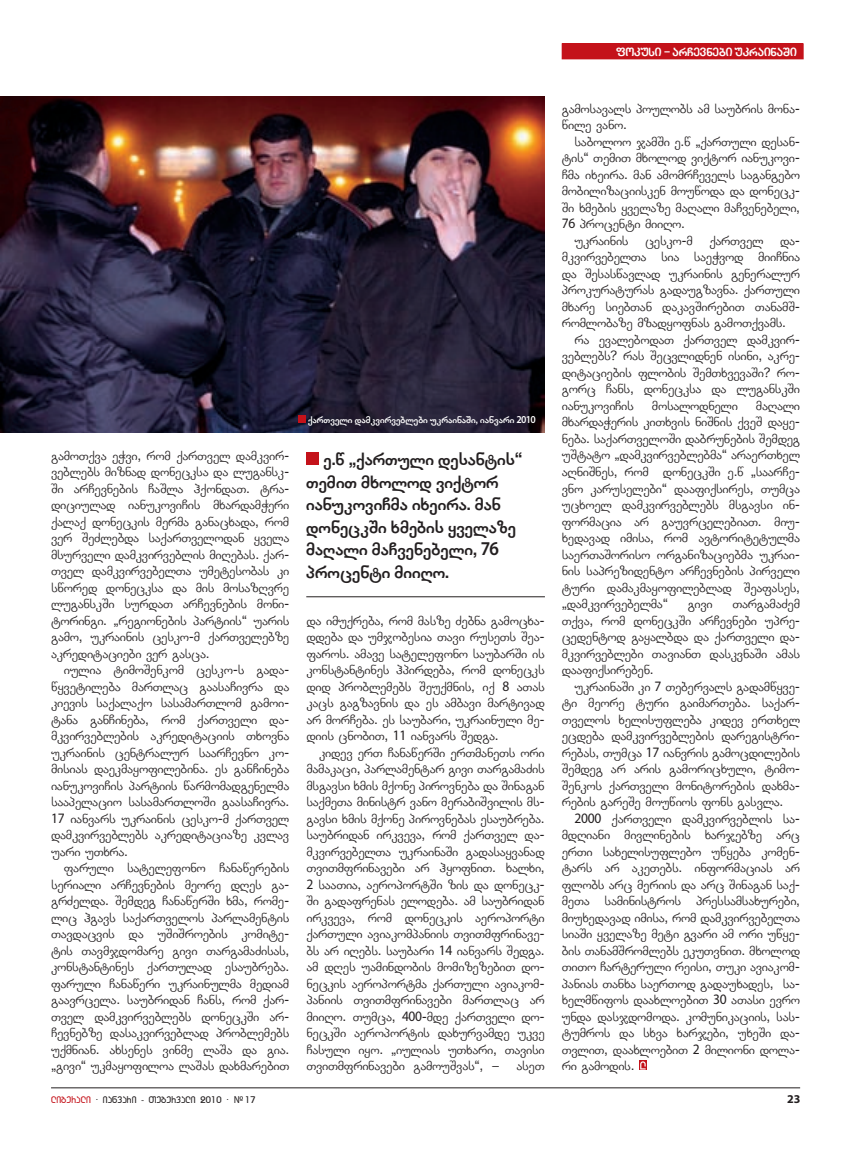
<style>
.page{position:relative;width:864px;height:1153px;background:#fff}
.page>*{position:absolute;margin:0;border:0;box-sizing:border-box;transform-origin:0 0}
.t1{font:700 18px/22.5px "A Kolkhety N";color:#231f20}
.t2{font:13.5px/16.5px "A Kolkhety N";letter-spacing:-.025em;color:#231f20;text-align:justify}
.t3{font:700 12px "A Kolkhety M";letter-spacing:-.01em;color:#fff}
.t4{font:700 12px "Myriad Pro";color:#231f20}
.t5{font:10.5px "Bauhaus Mtavruli Thin A";color:#231f20}
.t6{font:10.5px "Bauhaus Mtavruli Thin A";color:#c4121a}
.t7{font:700 9.75px "A Kolkhety N";color:#fff}
.s1{font-family:"Myriad Pro"}
</style>
<div class="page">
<img style="left:0;top:96px;width:544px;height:336px">
<svg style="left:639px;top:1060px;width:7px;height:10px"></svg>
<svg style="left:640px;top:1061px;width:5px;height:8px"></svg>
<div style="left:306px;top:452px;width:13px;height:13px;background:#c4121a"></div>
<hr style="left:306px;top:596px;width:238px;height:1px;background:#231f20">
<div style="left:562px;top:44px;width:240px;height:15px;background:#c4121a"></div>
<div style="left:561px;top:43px;width:242px;height:16px;border:1px solid #c4121a"></div>
<div style="left:298px;top:416px;width:8px;height:7px;background:#c4121a"></div>
<hr style="left:51px;top:1087px;width:748px;height:1px;background:#231f20">
<p class="t3" style="left:615px;top:47px;width:182px">FOKUSI - ARCEVNEBI UKRAINASI</p>
<p class="t2" style="left:51px;top:448px;width:240px">GAMOTQVA EWVI, ROM QARTVEL DAMKVIR-VEBLEBS MIZNAD DONECKSA DA LUGANSK-SI ARCEVNEBIS CASLA HQONDAT. TRA-DICIULAD IANUKOVICIS MXARDAMWERI QALAQ DONECKIS MERMA GANACXADA, ROM VER SEZLEBDA SAQARTVELODAN YVELA MSURVELI DAMKVIRVEBLIS MIREBAS. QAR-TVEL DAMKVIRVEBELTA UMETESOBAS KI SWORED DONECKSA DA MIS MOSAZRVRE LUGANSKSI SURDAT ARCEVNEBIS MONI-TORINGI. `REGIONEBIS PARTIIS~ UARIS GAMO, UKRAINIS CESKO-M QARTVELEBZE AKREDITACIEBI VER GASCA.</p>
<p class="t2" style="left:51px;top:662px;width:240px;text-indent:13px">IULIA TIMOSENKOM CESKO-S GADA-WYVETILEBA MARTLAC GAASACIVRA DA KIEVIS SAQALAQO SASAMARTLOM GAMOI-TANA GANCINEBA, ROM QARTVELI DA-MKVIRVEBLEBIS AKREDITACIIS TXOVNA UKRAINIS CENTRALUR SAARCEVNO KO-MISIAS DAEKMAYOFILEBINA. ES GANCINEBA IANUKOVICIS PARTIIS WARMOMADGENELMA SAAPELACIO SASAMARTLOSI GAASACIVRA.<br>17 IANVARS UKRAINIS CESKO-M QARTVEL DAMKVIRVEBLEBS AKREDITACIAZE KVLAV UARI UTXRA.</p>
<p class="t2" style="left:51px;top:860px;width:240px;text-indent:13px">FARULI SATELEFONO CANAWEREBIS SERIALI ARCEVNEBIS MEORE DRES GA-GRZELDA. SEMDEG CANAWERSI XMA, ROME-LIC HGAVS SAQARTVELOS PARLAMENTIS TAVDACVIS DA USISROEBIS KOMITE-TIS TAVMJDOMARE GIVI TARGAMAZISAS, KONSTANTINES QARTULAD ESAUBREBA.<br>FARULI CANAWERI UKRAINULMA MEDIAM GAAVRCELA. SAUBRIDAN CANS, ROM QAR-TVEL DAMKVIRVEBLEBS DONECKSI AR-CEVNEBZE DASAKVIRVEBLAD PROBLEMEBS UQMNIAN. AXSENES VINME LASA DA GIA. `GIVI~ UKMAYOFILOA LASAS DAXMAREBIT</p>
<p class="t7" style="left:308px;top:415px;width:229px">QARTVELI DAMKVIRVEBLEBI UKRAINASI, IANVARI 2010</p>
<h1 class="t1" style="left:306px;top:449px;width:217px;text-indent:17px">E.W „QARTULI DESANTIS“<br>TEMIT MXOLOD VIQTOR<br>IANUKOVICMA IXEIRA. MAN<br>DONECKSI XMEBIS YVELAZE<br>MARALI MACVENEBELI, 76<br>PROCENTI MIIRO.</h1>
<p class="t2" style="left:306px;top:612px;width:240px">DA IMUQREBA, ROM MASZE ZEBNA GAMOCXA-DDEBA DA UMJOBESIA TAVI RUSETS SEA-FAROS. AMAVE SATELEFONO SAUBARSI IS KONSTANTINES HPIRDEBA, ROM DONECKS DID PROBLEMEBS SEUQMNIS, IQ 8 ATAS KACS GAGZAVNIS DA ES AMBAVI MARTIVAD AR MORCEBA. ES SAUBARI, UKRAINULI ME-DIIS CNOBIT, 11 IANVARS SEDGA.</p>
<p class="t2" style="left:306px;top:744px;width:240px;text-indent:13px">KIDEV ERT CANAWERSI ERTMANETS ORI MAMAKACI, PARLAMENTAR GIVI TARGAMAZIS MSGAVSI XMIS MQONE PIROVNEBA DA SINAGAN SAQMETA MINISTR VANO MERABISVILIS MS-GAVSI XMIS MQONE PIROVNEBAS ESAUBREBA.<br>SAUBRIDAN IRKVEVA, ROM QARTVEL DA-MKVIRVEBELTA UKRAINASI GADASAYVANAD TVITMFRINAVEBI AR HYOFNIT. XALXI, 2 SAATIA, AEROPORTSI ZIS DA DONECK-SI GADAFRENAS ELODEBA. AM SAUBRIDAN IRKVEVA, ROM DONECKIS AEROPORTI QARTULI AVIAKOMPANIIS TVITMFRINAVE-BS AR IREBS. SAUBARI 14 IANVARS SEDGA.<br>AM DRES UAMINDOBIS MOMIZEZEBIT DO-NECKIS AEROPORTMA QARTULI AVIAKOM-PANIIS TVITMFRINAVEBI MARTLAC AR MIIRO. TUMCA, 400-MDE QARTVELI DO-NECKSI AEROPORTIS DAXURVAMDE UKVE CASULI IYO. `IULIAS UTXARI, TAVISI TVITMFRINAVEBI GAMOUSVAS~, _</p>
<p class="t2" style="left:516px;top:1058px;width:30px">ASET</p>
<p class="t2" style="left:561px;top:101px;width:240px">GAMOSAVALS POULOBS AM SAUBRIS MONA-<br>WILE VANO.</p>
<p class="t2" style="left:561px;top:134px;width:240px;text-indent:13px">SABOLOO JAMSI E.W „QARTULI DESAN-TIS“ TEMIT MXOLOD VIQTOR IANUKOVI-CMA IXEIRA. MAN AMOMRCEVELS SAGANGEBO MOBILIZACIISKEN MOUWODA DA DONECK-SI XMEBIS YVELAZE MARALI MACVENEBELI, 76 PROCENTI MIIRO.</p>
<p class="t2" style="left:561px;top:233px;width:240px;text-indent:13px">UKRAINIS CESKO-M QARTVEL DA-MKVIRVEBELTA SIA SAEWVOD MIICNIA DA SESASWAVLAD UKRAINIS GENERALUR PROKURATURAS GADAUGZAVNA. QARTULI MXARE SIEBTAN DAKAVSIREBIT TANAMS-ROMLOBAZE MZADYOFNAS GAMOTQVAMS.</p>
<p class="t2" style="left:561px;top:332px;width:240px;text-indent:13px">RA EVALEBODAT QARTVEL DAMKVIR-VEBLEBS? RAS SECVLIDNEN ISINI, AKRE-DITACIEBIS FLOBIS SEMTXVEVASI? RO-GORC CANS, DONECKSA DA LUGANSKSI IANUKOVICIS</p>
<p class="t2" style="left:561px;top:398px;width:240px;text-indent:194px">MARALI MXARDAWERIS KITXVIS NISNIS QVES DAYE-NEBA. SAQARTVELOSI DABRUNEBIS SEMDEG USTATO `DAMKVIRVEBLEBMA~ ARAERTXEL ARNISNES, ROM DONECKSI E.W „SAARCE-VNO KARUSELEBI“ DAAFIQSIRES, TUMCA UCXOEL DAMKVIRVEBLEBS MSGAVSI IN-FORMACIA AR GAUVRCELEBIAT. MIU-XEDAVAD IMISA, ROM AVTORITETULMA SAERTASORISO ORGANIZACIEBMA UKRAI-NIS SAPREZIDENTO ARCEVNEBIS PIRVELI TURI DAMAKMAYOFILEBLAD SEAFASES, `DAMKVIRVEBELMA~</p>
<p class="t2" style="left:651px;top:398px;width:88px">MOSALODNELI</p>
<p class="t2" style="left:561px;top:596px;width:240px;text-indent:171px">TARGAMAZEM TQVA, ROM DONECKSI ARCEVNEBI UPRE-CEDENTOD GAYALBDA DA QARTVELI DA-MKVIRVEBLEBI TAVIANT DASKVNASI AMAS DAAFIQSIREBEN.</p>
<p class="t2" style="left:561px;top:678px;width:240px;text-indent:13px">UKRAINASI KI 7 TEBERVALS GADAMWYVE-TI MEORE TURI GAIMARTEBA. SAQAR-TVELOS XELISUFLEBA KIDEV ERTXEL ECDEBA DAMKVIRVEBLEBIS DAREGISTRI-REBAS, TUMCA 17 IANVRIS GAMOCDILEBIS SEMDEG AR ARIS GAMORICXULI, TIMO-SENKOS QARTVELI MONITOREBIS DAXMA-REBIS GARESE MOUWIOS FONS GASVLA.</p>
<p class="t2" style="left:561px;top:810px;width:240px;text-indent:13px">2000 QARTVELI DAMKVIRVEBLIS SA-MDRIANI MIVLINEBIS XARJEBZE ARC ERTI SAXELISUFLEBO UWYEBA KOMEN-TARS AR AKETEBS. INFORMACIAS AR FLOBS ARC MERIIS DA ARC SINAGAN SAQ-META SAMINISTROS PRESSAMSAXUREBI, MIUXEDAVAD IMISA, ROM DAMKVIRVEBELTA SIASI YVELAZE METI GVARI AM ORI UWYE-BIS TANAMSROMLEBS EKUTVNIT. MXOLOD TITO CARTERULI REISI, TUKI AVIAKOM-PANIAS TANXA SAERTOD GADAUXADES, SA-XELMWIFOS DAAXLOEBIT 30 ATASI EVRO UNDA DASJDOMODA. KOMUNIKACIIS, SAS-TUMROS DA SXVA XARJEBI, UXESI DA-TVLIT, DAAXLOEBIT 2 MILIONI DOLA-RI GAMODIS.</p>
<p class="t2" style="left:687px;top:596px;width:27px">GIVI</p>
<p class="t6" style="left:51px;top:1094px;width:41px">LIBERALI</p>
<p class="t4" style="left:786px;top:1091px;width:15px">23</p>
<p class="t5" style="left:96px;top:1094px;width:161px">. IANVARI - TEBERVALI 2010 . <span class="s1">№</span> 17</p>
</div>
